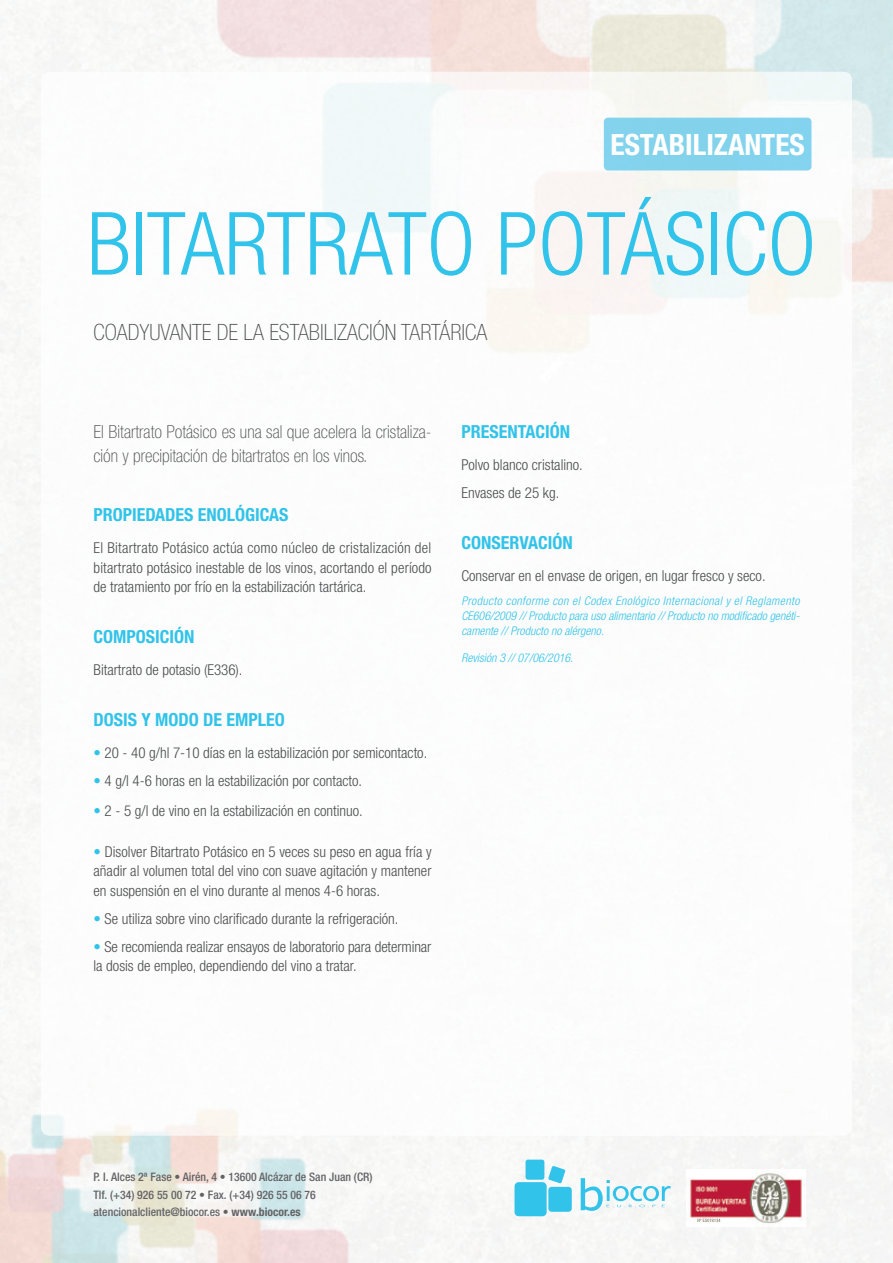
<style>
.page{position:relative;width:893px;height:1263px;background:#fff}
.page>*{position:absolute;margin:0;border:0;box-sizing:border-box;transform-origin:0 0}
.t1{font:300 condensed 87.3px "Helvetica Neue LT Std";color:#31c3e9}
.t2{font:700 condensed 29.4px "Helvetica Neue LT Std";color:#fff}
.t3{font:100 condensed 22.5px "Helvetica Neue LT Std";color:#4b4c4d}
.t4{font:100 condensed 18px/24px "Helvetica Neue LT Std";letter-spacing:.005em;color:#4b4c4d}
.t5{font:700 condensed 18px "Helvetica Neue LT Std";color:#31c3e9}
.t6{font:300 condensed 15px/19.5px "Helvetica Neue LT Std";color:#4b4c4d;text-align:justify}
.t7{font:italic 300 condensed 12px/15px "Helvetica Neue LT Std";color:#31c3e9;text-align:justify}
.t8{font:500 condensed 11.7px/17.5px "Helvetica Neue LT Std";color:#636366}
.s1{font-weight:400;color:#31c3e9}
.s2{font-weight:300}
.s3{font-weight:700}
</style>
<div class="page">
<img style="left:0;top:0;width:893px;height:1263px">
<img style="left:41px;top:72px;width:811px;height:1063px">
<div style="left:604px;top:118px;width:207px;height:53px;background:#83d3ed"></div>
<svg style="left:514px;top:1159px;width:58px;height:57px"></svg>
<svg style="left:581px;top:1176px;width:90px;height:35px"></svg>
<img style="left:687px;top:1169px;width:119px;height:58px">
<svg style="left:697px;top:1218px;width:23px;height:4px"></svg>
<h2 class="t2" style="left:610px;top:126px;width:196px">ESTABILIZANTES</h2>
<h1 class="t1" style="left:87px;top:194px;width:731px">BITARTRATO POTÁSICO</h1>
<h3 class="t3" style="left:94px;top:319px;width:395px">COADYUVANTE DE LA ESTABILIZACIÓN TARTÁRICA</h3>
<p class="t4" style="left:94px;top:419px;width:339px">El Bitartrato Potásico es una sal que acelera la cristaliza&shy;ción y precipitación de bitartratos en los vinos.</p>
<p class="t5" style="left:94px;top:504px;width:197px">PROPIEDADES ENOLÓGICAS</p>
<p class="t6" style="left:94px;top:538px;width:340px">El Bitartrato Potásico actúa como núcleo de cristalización del bitartrato potásico inestable de los vinos, acortando el período de tratamiento por frío en la estabilización tartárica.</p>
<p class="t5" style="left:94px;top:626px;width:102px">COMPOSICIÓN</p>
<p class="t6" style="left:94px;top:660px;width:151px">Bitartrato de potasio (E336).</p>
<p class="t5" style="left:94px;top:709px;width:193px">DOSIS Y MODO DE EMPLEO</p>
<p class="t6" style="left:94px;top:743px;width:335px"><span class="s1">•</span> 20 - 40 g/hl 7-10 días en la estabilización por semicontacto.</p>
<p class="t6" style="left:94px;top:771px;width:270px"><span class="s1">•</span> 4 g/l 4-6 horas en la estabilización por contacto.</p>
<p class="t6" style="left:94px;top:801px;width:271px"><span class="s1">•</span> 2 - 5 g/l de vino en la estabilización en continuo.</p>
<p class="t6" style="left:94px;top:841px;width:340px"><span class="s1">•</span> Disolver Bitartrato Potásico en 5 veces su peso en agua fría y añadir al volumen total del vino con suave agitación y mantener en suspensión en el vino durante al menos 4-6 horas.</p>
<p class="t6" style="left:94px;top:908px;width:306px"><span class="s1">•</span> Se utiliza sobre vino clarificado durante la refrigeración.</p>
<p class="t6" style="left:94px;top:936px;width:339px"><span class="s1">•</span> Se recomienda realizar ensayos de laboratorio para determinar la dosis de empleo, dependiendo del vino a tratar.</p>
<p class="t5" style="left:461px;top:420px;width:110px">PRESENTACIÓN</p>
<p class="t6" style="left:461px;top:451px;width:123px;line-height:28px">Polvo blanco cristalino.<br>Envases de 25 kg.</p>
<p class="t5" style="left:461px;top:531px;width:113px">CONSERVACIÓN</p>
<p class="t6" style="left:461px;top:566px;width:306px">Conservar en el envase de origen, en lugar fresco y seco.</p>
<p class="t7" style="left:461px;top:593px;width:340px">Producto conforme con el Codex Enológico Internacional y el Reglamento CE606/2009 // Producto para uso alimentario // Producto no modificado genéti&shy;camente // Producto no alérgeno.</p>
<p class="t7" style="left:461px;top:651px;width:113px">Revisión 3 // 07/06/2016.</p>
<p class="t8" style="left:94px;top:1168px;width:280px">P. I. Alces 2ª Fase <span class="s2">•</span> Airén, 4 <span class="s2">•</span> 13600 Alcázar de San Juan (CR)<br>Tlf. (+34) 926 55 00 72 • Fax. (+34) 926 55 06 76 atencionalcliente@biocor.es <span class="s2">•</span> <span class="s3">www.biocor.es</span></p>
</div>
